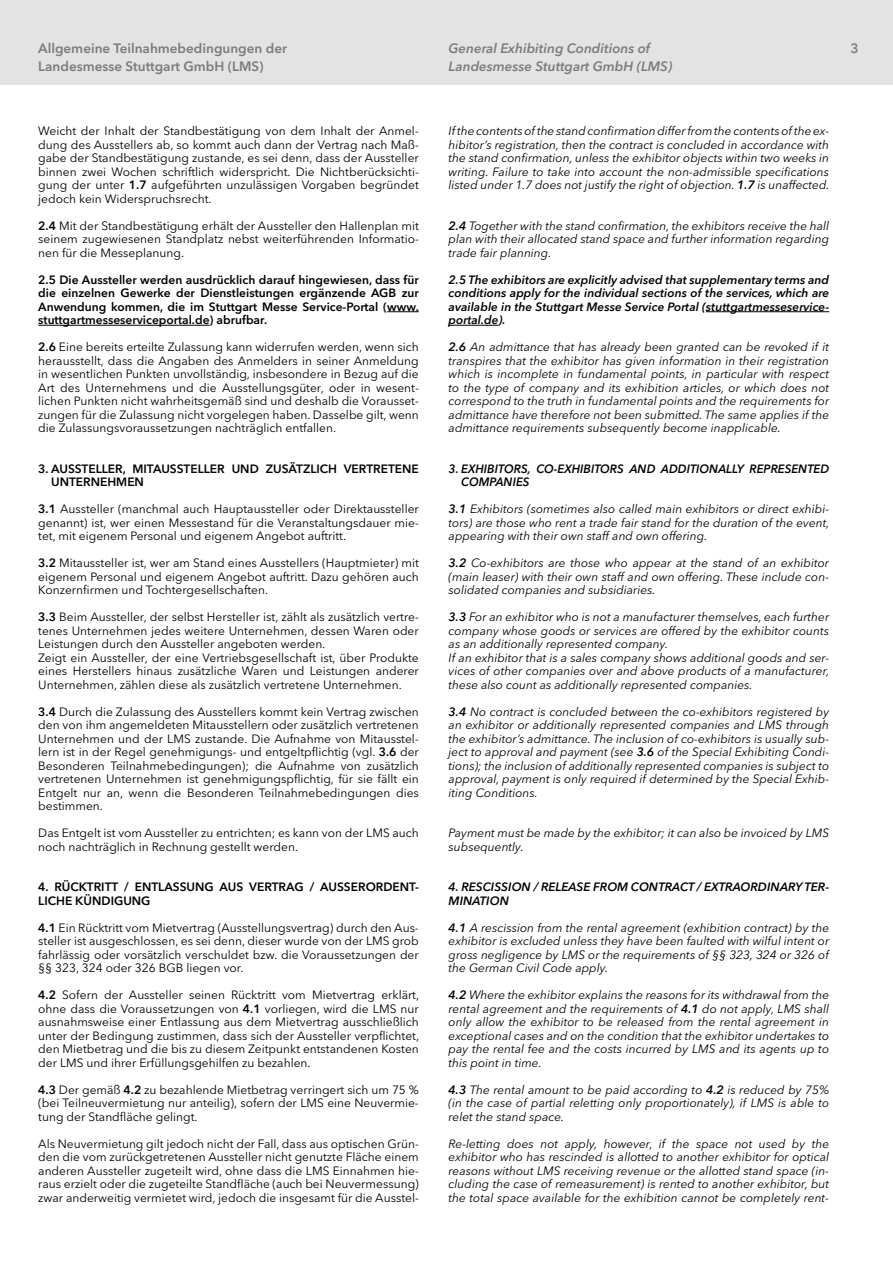
<style>
.page{position:relative;width:893px;height:1263px;background:#fff}
.page>*{position:absolute;margin:0;border:0;box-sizing:border-box;transform-origin:0 0}
.t1{font:600 13.5px/18px "Avenir Next LT Pro";color:#7c7b7b}
.t2{font:italic 600 13.5px/18px "Avenir Next LT Pro";color:#7c7b7b}
.t3{font:12px/13.5px "Avenir Next LT Pro";color:#000;text-align:justify}
.t4{font:italic 12px/13.5px "Avenir Next LT Pro";color:#000;text-align:justify}
.t5{font:600 12px/13.5px "Avenir Next LT Pro";color:#000}
.t6{font:italic 600 12px/13.5px "Avenir Next LT Pro";color:#000}
.s1{font-weight:600}
</style>
<div class="page">
<div style="left:0;top:0;width:893px;height:85px;background:#e3e3e3"></div>
<hr style="left:387px;top:311px;width:32px;height:1px;background:#000">
<hr style="left:38px;top:325px;width:172px;height:1px;background:#000">
<hr style="left:706px;top:311px;width:123px;height:1px;background:#000">
<hr style="left:449px;top:325px;width:50px;height:1px;background:#000">
<p class="t1" style="left:38px;top:39px;width:250px">Allgemeine Teilnahmebedingungen der<br>Landesmesse Stuttgart GmbH (LMS)</p>
<p class="t2" style="left:449px;top:39px;width:225px">General Exhibiting Conditions of<br>Landesmesse Stuttgart GmbH (LMS)</p>
<p class="t3" style="left:38px;top:124px;width:382px">Weicht der Inhalt der Standbestätigung von dem Inhalt der Anmel&shy;dung des Ausstellers ab, so kommt auch dann der Vertrag nach Maß&shy;gabe der Standbestätigung zustande, es sei denn, dass der Aussteller binnen zwei Wochen schriftlich widerspricht. Die Nichtberücksichti&shy;gung der unter <span class="s1">1.7</span> aufgeführten unzulässigen Vorgaben begründet jedoch kein Widerspruchsrecht.</p>
<p class="t3" style="left:38px;top:219px;width:382px"><span class="s1">2.4</span> Mit der Standbestätigung erhält der Aussteller den Hallenplan mit seinem zugewiesenen Standplatz nebst weiterführenden Informatio&shy;nen für die Messeplanung.</p>
<p class="t5" style="left:38px;top:273px;width:382px;text-align:justify">2.5 Die Aussteller werden ausdrücklich darauf hingewiesen, dass für die einzelnen Gewerke der Dienstleistungen ergänzende AGB zur Anwendung kommen, die im Stuttgart Messe Service-Portal (www. stuttgartmesseserviceportal.de) abrufbar.</p>
<p class="t3" style="left:38px;top:340px;width:382px"><span class="s1">2.6</span> Eine bereits erteilte Zulassung kann widerrufen werden, wenn sich herausstellt, dass die Angaben des Anmelders in seiner Anmeldung in wesentlichen Punkten unvollständig, insbesondere in Bezug auf die Art des Unternehmens und die Ausstellungsgüter, oder in wesent&shy;lichen Punkten nicht wahrheitsgemäß sind und deshalb die Vorausset&shy;zungen für die Zulassung nicht vorgelegen haben. Dasselbe gilt, wenn die Zulassungsvoraussetzungen nachträglich entfallen.</p>
<p class="t5" style="left:51px;top:462px;width:369px;text-indent:-13px">3. AUSSTELLER, MITAUSSTELLER UND ZUSÄTZLICH VERTRETENE<br>UNTERNEHMEN</p>
<p class="t3" style="left:38px;top:502px;width:382px"><span class="s1">3.1</span> Aussteller (manchmal auch Hauptaussteller oder Direktaussteller genannt) ist, wer einen Messestand für die Veranstaltungsdauer mie&shy;tet, mit eigenem Personal und eigenem Angebot auftritt.</p>
<p class="t3" style="left:38px;top:556px;width:382px"><span class="s1">3.2</span> Mitaussteller ist, wer am Stand eines Ausstellers (Hauptmieter) mit eigenem Personal und eigenem Angebot auftritt. Dazu gehören auch Konzernfirmen und Tochtergesellschaften.</p>
<p class="t3" style="left:38px;top:610px;width:382px;text-align:left"><span class="s1">3.3</span> Beim Aussteller, der selbst Hersteller ist, zählt als zusätzlich vertre&shy;tenes Unternehmen jedes weitere Unternehmen, dessen Waren oder Leistungen durch den Aussteller angeboten werden.<br>Zeigt ein Aussteller, der eine Vertriebsgesellschaft ist, über Produkte eines Herstellers hinaus zusätzliche Waren und Leistungen anderer Unternehmen, zählen diese als zusätzlich vertretene Unternehmen.</p>
<p class="t3" style="left:38px;top:705px;width:382px"><span class="s1">3.4</span> Durch die Zulassung des Ausstellers kommt kein Vertrag zwischen den von ihm angemeldeten Mitausstellern oder zusätzlich vertretenen Unternehmen und der LMS zustande. Die Aufnahme von Mitausstel&shy;lern ist in der Regel genehmigungs- und entgeltpflichtig (vgl. <span class="s1">3.6</span> der Besonderen Teilnahmebedingungen); die Aufnahme von zusätzlich vertretenen Unternehmen ist genehmigungspflichtig, für sie fällt ein Entgelt nur an, wenn die Besonderen Teilnahmebedingungen dies bestimmen.</p>
<p class="t3" style="left:38px;top:826px;width:382px">Das Entgelt ist vom Aussteller zu entrichten; es kann von der LMS auch noch nachträglich in Rechnung gestellt werden.</p>
<p class="t5" style="left:38px;top:880px;width:382px">4. RÜCKTRITT / ENTLASSUNG AUS VERTRAG / AUSSERORDENT-<br>LICHE KÜNDIGUNG</p>
<p class="t3" style="left:38px;top:921px;width:382px"><span class="s1">4.1</span> Ein Rücktritt vom Mietvertrag (Ausstellungsvertrag) durch den Aus&shy;steller ist ausgeschlossen, es sei denn, dieser wurde von der LMS grob fahrlässig oder vorsätzlich verschuldet bzw. die Voraussetzungen der §§ 323, 324 oder 326 BGB liegen vor.</p>
<p class="t3" style="left:38px;top:988px;width:382px"><span class="s1">4.2</span> Sofern der Aussteller seinen Rücktritt vom Mietvertrag erklärt, ohne dass die Voraussetzungen von <span class="s1">4.1</span> vorliegen, wird die LMS nur ausnahmsweise einer Entlassung aus dem Mietvertrag ausschließlich unter der Bedingung zustimmen, dass sich der Aussteller verpflichtet, den Mietbetrag und die bis zu diesem Zeitpunkt entstandenen Kosten der LMS und ihrer Erfüllungsgehilfen zu bezahlen.</p>
<p class="t3" style="left:38px;top:1083px;width:382px"><span class="s1">4.3</span> Der gemäß <span class="s1">4.2</span> zu bezahlende Mietbetrag verringert sich um 75 % (bei Teilneuvermietung nur anteilig), sofern der LMS eine Neuvermie&shy;tung der Standfläche gelingt.</p>
<p class="t3" style="left:38px;top:1137px;width:382px">Als Neuvermietung gilt jedoch nicht der Fall, dass aus optischen Grün&shy;den die vom zurückgetretenen Aussteller nicht genutzte Fläche einem anderen Aussteller zugeteilt wird, ohne dass die LMS Einnahmen hie&shy;raus erzielt oder die zugeteilte Standfläche (auch bei Neuvermessung) zwar anderweitig vermietet wird, jedoch die insgesamt für die Ausstel-</p>
<p class="t4" style="left:449px;top:124px;width:382px">If the contents of the stand confirmation differ from the contents of the ex&shy;hibitor’s registration, then the contract is concluded in accordance with the stand confirmation, unless the exhibitor objects within two weeks in writing. Failure to take into account the non-admissible specifications listed under 1.7 does not justify the right of objection. <span class="s1">1.7</span> is unaffected.</p>
<p class="t4" style="left:449px;top:219px;width:382px"><span class="s1">2.4</span> Together with the stand confirmation, the exhibitors receive the hall plan with their allocated stand space and further information regarding trade fair planning.</p>
<p class="t6" style="left:449px;top:273px;width:382px;text-align:justify">2.5 The exhibitors are explicitly advised that supplementary terms and conditions apply for the individual sections of the services, which are available in the Stuttgart Messe Service Portal (stuttgartmesseservice&shy;portal.de).</p>
<p class="t4" style="left:449px;top:340px;width:382px"><span class="s1">2.6</span> An admittance that has already been granted can be revoked if it transpires that the exhibitor has given information in their registration which is incomplete in fundamental points, in particular with respect to the type of company and its exhibition articles, or which does not correspond to the truth in fundamental points and the requirements for admittance have therefore not been submitted. The same applies if the admittance requirements subsequently become inapplicable.</p>
<p class="t6" style="left:461px;top:462px;width:369px;text-indent:-13px">3. EXHIBITORS, CO-EXHIBITORS AND ADDITIONALLY REPRESENTED<br>COMPANIES</p>
<p class="t4" style="left:449px;top:502px;width:382px"><span class="s1">3.1</span> Exhibitors (sometimes also called main exhibitors or direct exhibi&shy;tors) are those who rent a trade fair stand for the duration of the event, appearing with their own staff and own offering.</p>
<p class="t4" style="left:449px;top:556px;width:382px"><span class="s1">3.2</span> Co-exhibitors are those who appear at the stand of an exhibitor (main leaser) with their own staff and own offering. These include con&shy;solidated companies and subsidiaries.</p>
<p class="t4" style="left:449px;top:610px;width:382px;text-align:left"><span class="s1">3.3</span> For an exhibitor who is not a manufacturer themselves, each further company whose goods or services are offered by the exhibitor counts as an additionally represented company.<br>If an exhibitor that is a sales company shows additional goods and ser&shy;vices of other companies over and above products of a manufacturer, these also count as additionally represented companies.</p>
<p class="t4" style="left:449px;top:705px;width:382px"><span class="s1">3.4</span> No contract is concluded between the co-exhibitors registered by an exhibitor or additionally represented companies and LMS through the exhibitor’s admittance. The inclusion of co-exhibitors is usually sub&shy;ject to approval and payment (see <span class="s1">3.6</span> of the Special Exhibiting Condi&shy;tions); the inclusion of additionally represented companies is subject to approval, payment is only required if determined by the Special Exhib&shy;iting Conditions.</p>
<p class="t4" style="left:449px;top:826px;width:382px">Payment must be made by the exhibitor; it can also be invoiced by LMS subsequently.</p>
<p class="t6" style="left:449px;top:880px;width:382px">4. RESCISSION / RELEASE FROM CONTRACT / EXTRAORDINARY TER-<br>MINATION</p>
<p class="t4" style="left:449px;top:921px;width:382px"><span class="s1">4.1</span> A rescission from the rental agreement (exhibition contract) by the exhibitor is excluded unless they have been faulted with wilful intent or gross negligence by LMS or the requirements of §§ 323, 324 or 326 of the German Civil Code apply.</p>
<p class="t4" style="left:449px;top:988px;width:382px"><span class="s1">4.2</span> Where the exhibitor explains the reasons for its withdrawal from the rental agreement and the requirements of <span class="s1">4.1</span> do not apply, LMS shall only allow the exhibitor to be released from the rental agreement in exceptional cases and on the condition that the exhibitor undertakes to pay the rental fee and the costs incurred by LMS and its agents up to this point in time.</p>
<p class="t4" style="left:449px;top:1083px;width:382px"><span class="s1">4.3</span> The rental amount to be paid according to <span class="s1">4.2</span> is reduced by 75% (in the case of partial reletting only proportionately), if LMS is able to relet the stand space.</p>
<p class="t4" style="left:449px;top:1137px;width:382px">Re-letting does not apply, however, if the space not used by the exhibitor who has rescinded is allotted to another exhibitor for optical reasons without LMS receiving revenue or the allotted stand space (in&shy;cluding the case of remeasurement) is rented to another exhibitor, but the total space available for the exhibition cannot be completely rent-</p>
<p class="t1" style="left:850px;top:39px;width:10px">3</p>
</div>
